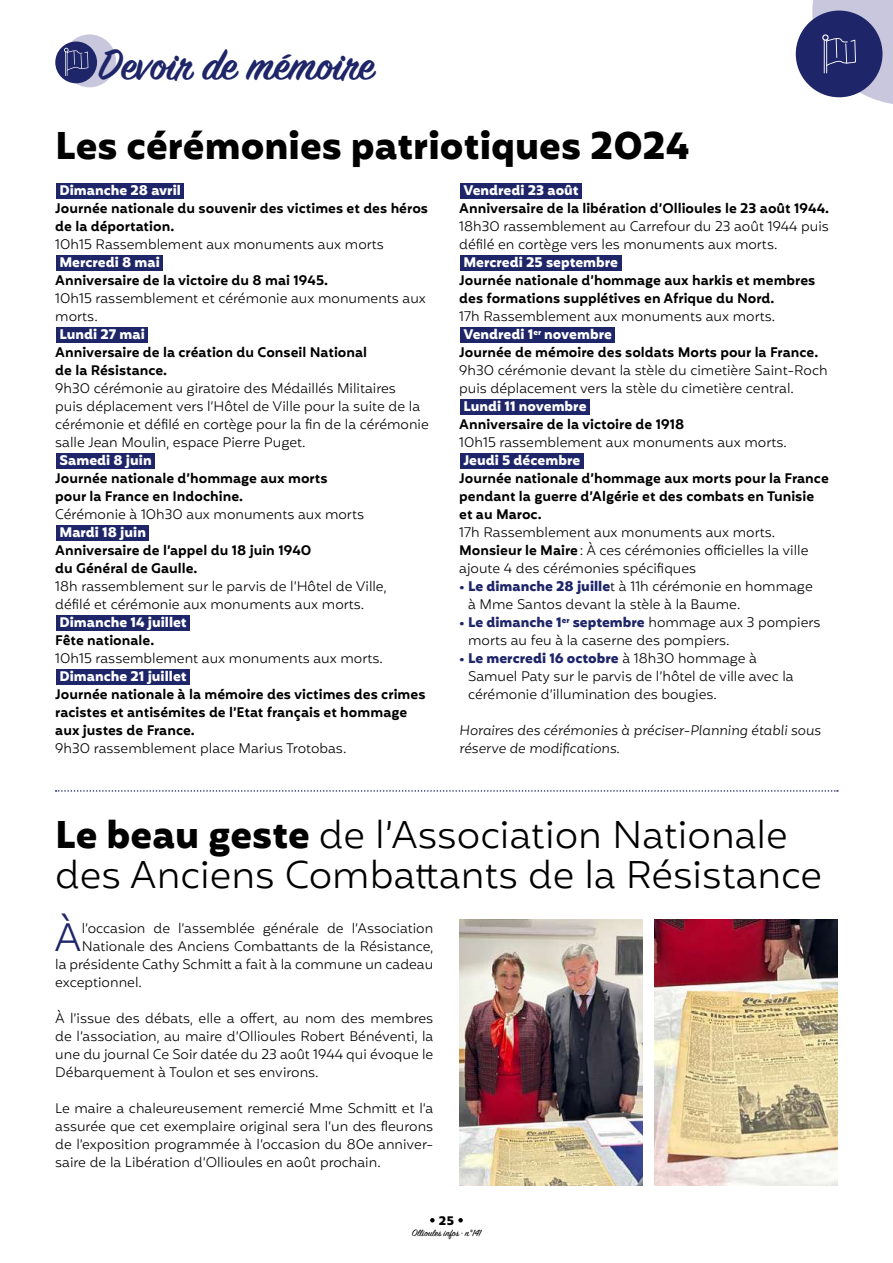
<style>
.page{position:relative;width:893px;height:1263px;background:#fff}
.page>*{position:absolute;margin:0;border:0;box-sizing:border-box;transform-origin:0 0}
.t1{font:600 47.7px "Sign Painter House Script";color:#1e2568}
.t2{font:300 38.55px "Mohr";color:#1e2568}
.t3{font:300 37.5px/40.5px "Mohr";color:#000}
.t4{font:700 37.5px "Mohr";color:#000}
.t5{font:300 13.5px/18px "Mohr";color:#000}
.t6{font:600 13.5px/18px "Mohr";color:#000}
.t7{font:700 13.5px "Mohr";color:#fff}
.t8{font:italic 300 13.5px/18px "Mohr";color:#000}
.t9{font:700 12px "Mohr";color:#000}
.t10{font:10.5px "Sign Painter House Script";color:#000}
.s1{font-weight:600}
.s2{font-weight:700;color:#1e2568}
.s3{font-weight:700}
</style>
<div class="page">
<div style="left:63px;top:34px;width:53px;height:53px;background:#c8c7de;border-radius:50%"></div>
<div style="left:55px;top:42px;width:42px;height:41px;background:#1e2568;border-radius:50%"></div>
<svg style="left:64px;top:48px;width:24px;height:28px"></svg>
<div style="left:796px;top:11px;width:86px;height:86px;background:#1e2568;border-radius:50%"></div>
<svg style="left:812px;top:0;width:81px;height:104px"></svg>
<div style="left:56px;top:183px;width:128px;height:15px;background:#1e2568"></div>
<div style="left:56px;top:255px;width:107px;height:15px;background:#1e2568"></div>
<div style="left:56px;top:327px;width:92px;height:15px;background:#1e2568"></div>
<div style="left:56px;top:453px;width:99px;height:15px;background:#1e2568"></div>
<div style="left:56px;top:525px;width:93px;height:15px;background:#1e2568"></div>
<div style="left:56px;top:615px;width:134px;height:15px;background:#1e2568"></div>
<div style="left:56px;top:669px;width:134px;height:15px;background:#1e2568"></div>
<div style="left:460px;top:183px;width:122px;height:15px;background:#1e2568"></div>
<div style="left:460px;top:255px;width:161px;height:15px;background:#1e2568"></div>
<div style="left:460px;top:327px;width:155px;height:15px;background:#1e2568"></div>
<div style="left:460px;top:399px;width:130px;height:15px;background:#1e2568"></div>
<div style="left:460px;top:453px;width:123px;height:15px;background:#1e2568"></div>
<img style="left:459px;top:919px;width:184px;height:266px">
<img style="left:654px;top:919px;width:184px;height:266px">
<svg style="left:56px;top:790px;width:782px;height:2px"></svg>
<svg style="left:458px;top:1218px;width:5px;height:4px"></svg>
<svg style="left:430px;top:1218px;width:5px;height:4px"></svg>
<h1 class="t1" style="left:98px;top:36px;width:278px">Devoir de mémoire</h1>
<h3 class="t4" style="left:55px;top:124px;width:636px">Les cérémonies patriotiques 2024</h3>
<p class="t7" style="left:60px;top:182px;width:123px">Dimanche 28 avril</p>
<p class="t6" style="left:55px;top:199px;width:374px">Journée nationale du souvenir des victimes et des héros de la déportation.</p>
<p class="t5" style="left:55px;top:237px;width:330px">10h15 Rassemblement aux monuments aux morts</p>
<p class="t7" style="left:60px;top:254px;width:102px">Mercredi 8 mai</p>
<p class="t6" style="left:55px;top:271px;width:274px">Anniversaire de la victoire du 8 mai 1945.</p>
<p class="t5" style="left:55px;top:291px;width:372px">10h15 rassemblement et cérémonie aux monuments aux morts.</p>
<p class="t7" style="left:60px;top:326px;width:87px">Lundi 27 mai</p>
<p class="t6" style="left:55px;top:343px;width:313px">Anniversaire de la création du Conseil National de la Résistance.</p>
<p class="t5" style="left:55px;top:381px;width:375px">9h30 cérémonie au giratoire des Médaillés Militaires<br>puis déplacement vers l’Hôtel de Ville pour la suite de la cérémonie et défilé en cortège pour la fin de la cérémonie salle Jean Moulin, espace Pierre Puget.</p>
<p class="t7" style="left:60px;top:452px;width:94px">Samedi 8 juin</p>
<p class="t6" style="left:55px;top:469px;width:274px">Journée nationale d’hommage aux morts pour la France en Indochine.</p>
<p class="t5" style="left:55px;top:506px;width:310px">Cérémonie à 10h30 aux monuments aux morts</p>
<p class="t7" style="left:60px;top:524px;width:88px">Mardi 18 juin</p>
<p class="t6" style="left:55px;top:541px;width:258px">Anniversaire de l’appel du 18 juin 1940 du Général de Gaulle.</p>
<p class="t5" style="left:55px;top:578px;width:333px">18h rassemblement sur le parvis de l’Hôtel de Ville, défilé et cérémonie aux monuments aux morts.</p>
<p class="t7" style="left:60px;top:614px;width:129px">Dimanche 14 juillet</p>
<p class="t6" style="left:55px;top:631px;width:101px">Fête nationale.</p>
<p class="t5" style="left:55px;top:650px;width:329px">10h15 rassemblement aux monuments aux morts.</p>
<p class="t7" style="left:60px;top:668px;width:129px">Dimanche 21 juillet</p>
<p class="t6" style="left:55px;top:685px;width:372px">Journée nationale à la mémoire des victimes des crimes racistes et antisémites de l’Etat français et hommage aux justes de France.</p>
<p class="t5" style="left:55px;top:740px;width:293px">9h30 rassemblement place Marius Trotobas.</p>
<p class="t7" style="left:463px;top:182px;width:117px">Vendredi 23 août</p>
<p class="t6" style="left:459px;top:199px;width:371px">Anniversaire de la libération d’Ollioules le 23 août 1944.</p>
<p class="t5" style="left:459px;top:219px;width:371px">18h30 rassemblement au Carrefour du 23 août 1944 puis défilé en cortège vers les monuments aux morts.</p>
<p class="t7" style="left:463px;top:254px;width:156px">Mercredi 25 septembre</p>
<p class="t6" style="left:459px;top:271px;width:358px">Journée nationale d’hommage aux harkis et membres des formations supplétives en Afrique du Nord.</p>
<p class="t5" style="left:459px;top:309px;width:317px">17h Rassemblement aux monuments aux morts.</p>
<p class="t7" style="left:463px;top:326px;width:150px">Vendredi 1<sup>er</sup> novembre</p>
<p class="t6" style="left:459px;top:343px;width:361px">Journée de mémoire des soldats Morts pour la France.</p>
<p class="t5" style="left:459px;top:363px;width:370px">9h30 cérémonie devant la stèle du cimetière Saint-Roch puis déplacement vers la stèle du cimetière central.</p>
<p class="t7" style="left:463px;top:398px;width:125px">Lundi 11 novembre</p>
<p class="t6" style="left:459px;top:415px;width:227px">Anniversaire de la victoire de 1918</p>
<p class="t5" style="left:459px;top:435px;width:329px">10h15 rassemblement aux monuments aux morts.</p>
<p class="t7" style="left:463px;top:452px;width:118px">Jeudi 5 décembre</p>
<p class="t6" style="left:459px;top:469px;width:371px">Journée nationale d’hommage aux morts pour la France pendant la guerre d’Algérie et des combats en Tunisie et au Maroc.</p>
<p class="t5" style="left:459px;top:525px;width:351px">17h Rassemblement aux monuments aux morts.<br><span class="s1">Monsieur le Maire</span>: À ces cérémonies officielles la ville ajoute 4 des cérémonies spécifiques</p>
<p class="t5" style="left:468px;top:578px;width:346px;text-indent:-9px"><span class="s2">• Le dimanche 28 juille</span>t à 11h cérémonie en hommage à Mme Santos devant la stèle à la Baume.</p>
<p class="t5" style="left:468px;top:614px;width:354px;text-indent:-9px"><span class="s2">• Le dimanche 1</span><sup>er</sup> <span class="s2">septembre</span> hommage aux 3 pompiers morts au feu à la caserne des pompiers.</p>
<p class="t5" style="left:468px;top:651px;width:327px;text-indent:-9px"><span class="s2">• Le mercredi 16 octobre</span> à 18h30 hommage à<br>Samuel Paty sur le parvis de l’hôtel de ville avec la cérémonie d’illumination des bougies.</p>
<p class="t8" style="left:459px;top:723px;width:363px">Horaires des cérémonies à préciser-Planning établi sous réserve de modifications.</p>
<h3 class="t3" style="left:55px;top:818px;width:768px"><span class="s3">Le beau geste</span> de l’Association Nationale des Anciens Combattants de la Résistance</h3>
<h2 class="t2" style="left:54px;top:912px;width:29px">À</h2>
<p class="t5" style="left:82px;top:921px;width:353px">l’occasion de l’assemblée générale de l’Association</p>
<p class="t5" style="left:82px;top:939px;width:353px">Nationale des Anciens Combattants de la Résistance,</p>
<p class="t5" style="left:55px;top:957px;width:380px">la présidente Cathy Schmitt a fait à la commune un cadeau</p>
<p class="t5" style="left:55px;top:975px;width:88px">exceptionnel.</p>
<p class="t5" style="left:55px;top:1011px;width:380px;text-align:justify">À l’issue des débats, elle a offert, au nom des membres de l’association, au maire d’Ollioules Robert Bénéventi, la une du journal Ce Soir datée du 23 août 1944 qui évoque le Débarquement à Toulon et ses environs.</p>
<p class="t5" style="left:55px;top:1101px;width:380px;text-align:justify">Le maire a chaleureusement remercié Mme Schmitt et l’a assurée que cet exemplaire original sera l’un des fleurons de l’exposition programmée à l’occasion du 80e anniver&shy;saire de la Libération d’Ollioules en août prochain.</p>
<p class="t9" style="left:439px;top:1214px;width:17px">25</p>
<p class="t10" style="left:412px;top:1227px;width:71px">Ollioules infos • n°141</p>
</div>
